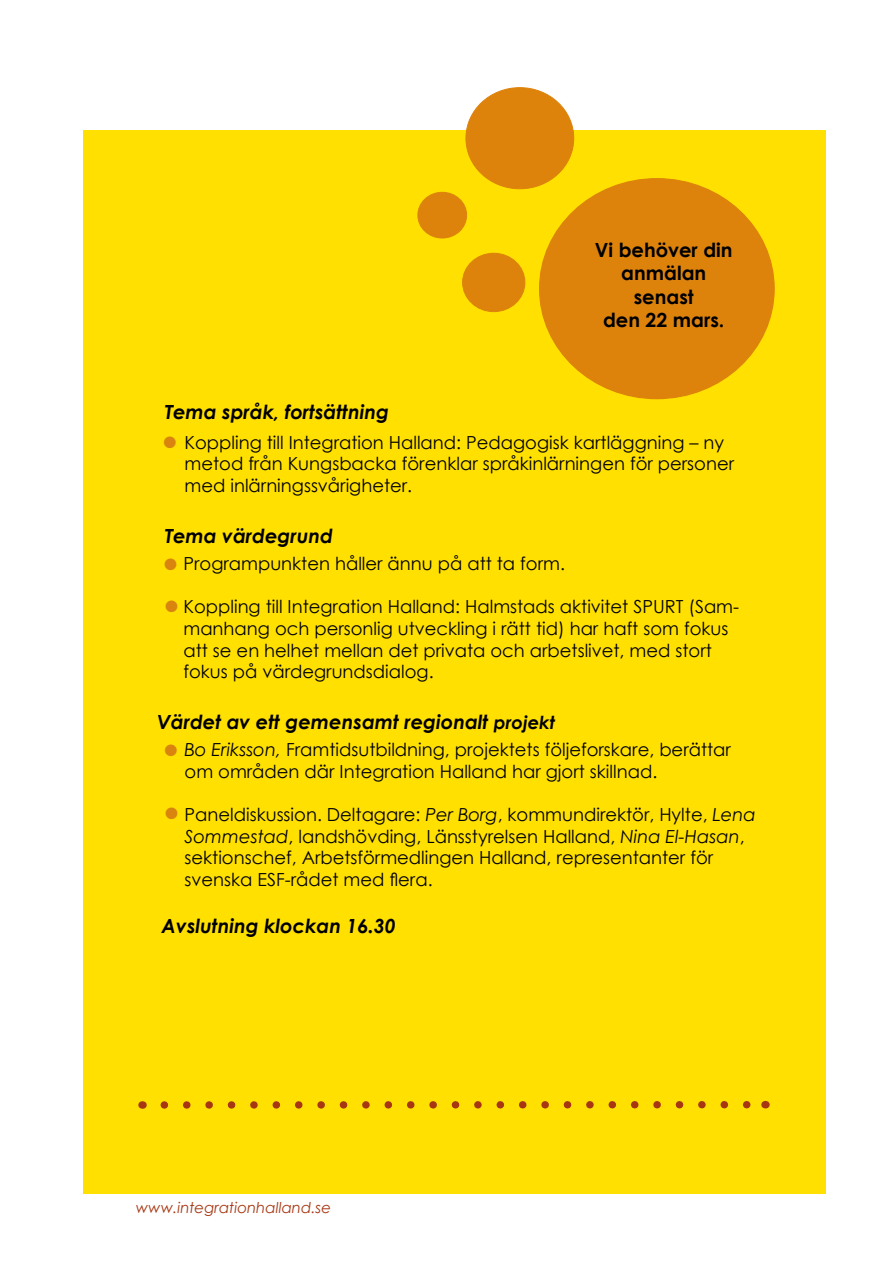
<style>
.page{position:relative;width:893px;height:1263px;background:#fff}
.page>*{position:absolute;margin:0;border:0;box-sizing:border-box;transform-origin:0 0}
.t1{font:italic 700 19.5px "Century Gothic";color:#000}
.t2{font:700 19.5px/23.4px "Century Gothic";color:#000;text-align:center}
.t3{font:18px/21.6px "Century Gothic";color:#000}
.t4{font:italic 15px "Century Gothic";color:#a73713}
.s1{font-size:18px}
.s2{font-style:italic}
</style>
<div class="page">
<div style="left:84px;top:130px;width:742px;height:1063px;background:#ffe000"></div>
<div style="left:540px;top:179px;width:234px;height:220px;background:#dd830c;border-radius:50%"></div>
<svg style="left:164px;top:1101px;width:587px;height:8px"></svg>
<div style="left:466px;top:88px;width:108px;height:101px;background:#dd830c;border-radius:50%"></div>
<div style="left:463px;top:253px;width:62px;height:59px;background:#dd830c;border-radius:50%"></div>
<div style="left:462px;top:253px;width:63px;height:59px;border:1px solid #dd830c;border-radius:50%"></div>
<div style="left:418px;top:192px;width:49px;height:46px;background:#dd830c;border-radius:50%"></div>
<div style="left:418px;top:192px;width:49px;height:46px;border:1px solid #dd830c;border-radius:50%"></div>
<p class="t1" style="left:165px;top:397px;width:226px">Tema språk, fortsättning</p>
<p class="t2" style="left:595px;top:237px;width:139px">Vi behöver din anmälan senast<br>den 22 mars.</p>
<p class="t3" style="left:185px;top:431px;width:551px">Koppling till Integration Halland: Pedagogisk kartläggning – ny metod från Kungsbacka förenklar språkinlärningen för personer med inlärningssvårigheter.</p>
<p class="t1" style="left:165px;top:521px;width:170px">Tema värdegrund</p>
<p class="t3" style="left:183px;top:552px;width:383px">Programpunkten håller ännu på att ta form.</p>
<p class="t3" style="left:183px;top:596px;width:557px">Koppling till Integration Halland: Halmstads aktivitet SPURT (Sam&shy;manhang och personlig utveckling i rätt tid) har haft som fokus att se en helhet mellan det privata och arbetslivet, med stort fokus på värdegrundsdialog.</p>
<p class="t1" style="left:157px;top:707px;width:399px">Värdet av ett gemensamt regionalt <span class="s1">projekt</span></p>
<p class="t3" style="left:185px;top:739px;width:548px"><span class="s2">Bo Eriksson,</span> Framtidsutbildning, projektets följeforskare, berättar om områden där Integration Halland har gjort skillnad.</p>
<p class="t3" style="left:185px;top:803px;width:573px">Paneldiskussion. Deltagare: <span class="s2">Per Borg</span>, kommundirektör, Hylte, <span class="s2">Lena Sommestad</span>, landshövding, Länsstyrelsen Halland, <span class="s2">Nina El-Hasan</span>, sektionschef, Arbetsförmedlingen Halland, representanter för svenska ESF-rådet med flera.</p>
<p class="t1" style="left:162px;top:911px;width:235px">Avslutning klockan 16.30</p>
<p class="t4" style="left:136px;top:1197px;width:197px">www.integrationhalland.se</p>
</div>
